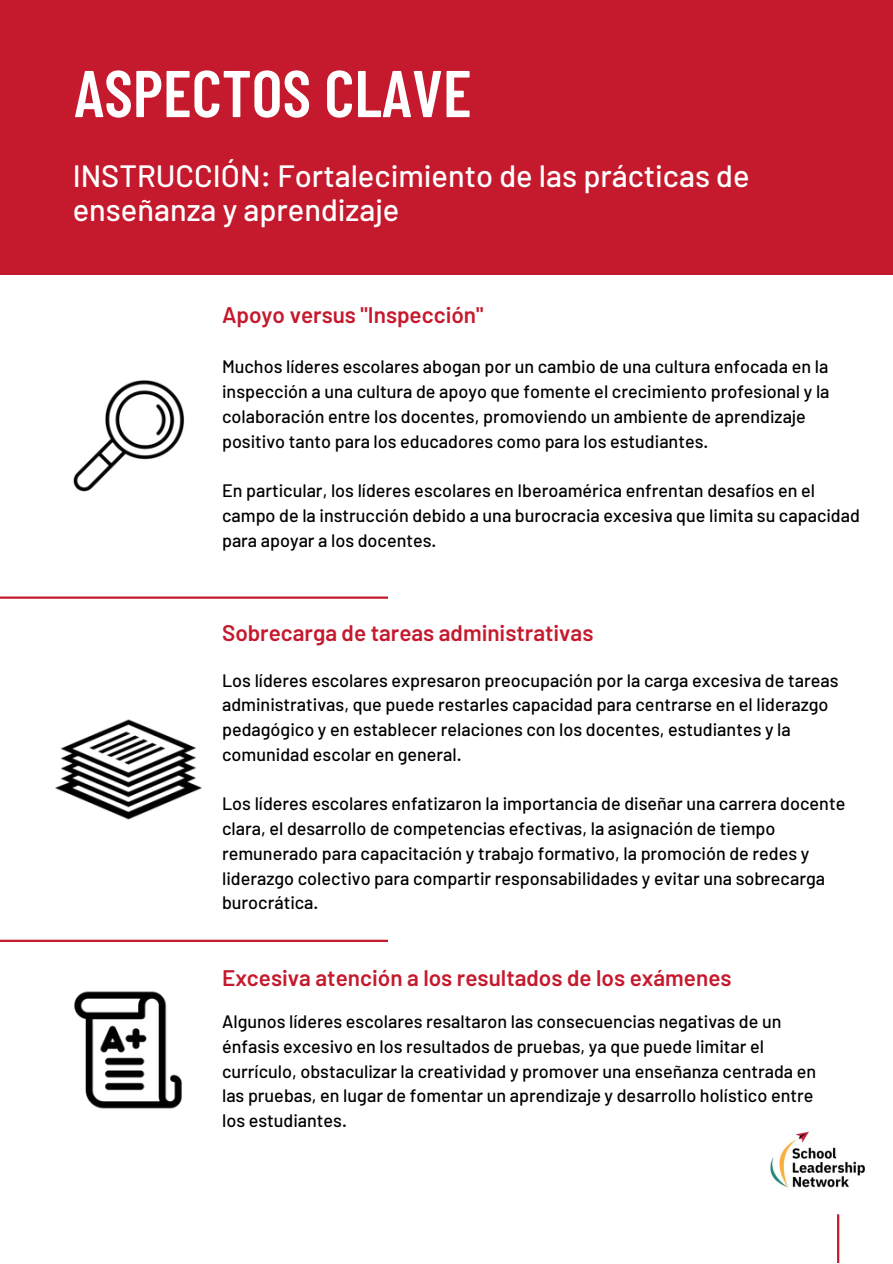
<style>
.page{position:relative;width:893px;height:1264px;background:#fff}
.page>*{position:absolute;margin:0;border:0;box-sizing:border-box;transform-origin:0 0}
.t1{font:600 66px "Barlow Condensed";color:#fff}
.t2{font:500 30.75px/33.8px "Barlow";color:#fff}
.t3{font:600 22.5px "Barlow";color:#c5192d}
.t4{font:500 18px/24.8px "Barlow";color:#000}
</style>
<div class="page">
<hr style="left:0;top:596px;width:388px;height:2px;background:#c5192d">
<hr style="left:0;top:939px;width:388px;height:3px;background:#c5192d">
<div style="left:0;top:0;width:892px;height:274px;background:#c5192d"></div>
<hr style="left:837px;top:1214px;width:2px;height:48px;background:#c5192d">
<img style="left:770px;top:1131px;width:95px;height:57px">
<img style="left:55px;top:719px;width:147px;height:101px">
<img style="left:73px;top:380px;width:111px;height:111px">
<img style="left:74px;top:991px;width:108px;height:118px">
<p class="t1" style="left:74px;top:51px;width:399px">ASPECTOS CLAVE</p>
<p class="t2" style="left:73px;top:158px;width:678px">INSTRUCCIÓN: Fortalecimiento de las prácticas de enseñanza y aprendizaje</p>
<p class="t3" style="left:222px;top:301px;width:263px">Apoyo versus "Inspección"</p>
<p class="t4" style="left:222px;top:354px;width:609px">Muchos líderes escolares abogan por un cambio de una cultura enfocada en la inspección a una cultura de apoyo que fomente el crecimiento profesional y la colaboración entre los docentes, promoviendo un ambiente de aprendizaje positivo tanto para los educadores como para los estudiantes.</p>
<p class="t4" style="left:222px;top:477px;width:639px">En particular, los líderes escolares en Iberoamérica enfrentan desafíos en el campo de la instrucción debido a una burocracia excesiva que limita su capacidad para apoyar a los docentes.</p>
<p class="t3" style="left:222px;top:618px;width:373px">Sobrecarga de tareas administrativas</p>
<p class="t4" style="left:222px;top:667px;width:618px">Los líderes escolares expresaron preocupación por la carga excesiva de tareas administrativas, que puede restarles capacidad para centrarse en el liderazgo pedagógico y en establecer relaciones con los docentes, estudiantes y la comunidad escolar en general.</p>
<p class="t4" style="left:222px;top:790px;width:624px">Los líderes escolares enfatizaron la importancia de diseñar una carrera docente clara, el desarrollo de competencias efectivas, la asignación de tiempo remunerado para capacitación y trabajo formativo, la promoción de redes y liderazgo colectivo para compartir responsabilidades y evitar una sobrecarga burocrática.</p>
<p class="t3" style="left:222px;top:963px;width:511px">Excesiva atención a los resultados de los exámenes</p>
<p class="t4" style="left:222px;top:1008px;width:595px">Algunos líderes escolares resaltaron las consecuencias negativas de un énfasis excesivo en los resultados de pruebas, ya que puede limitar el currículo, obstaculizar la creatividad y promover una enseñanza centrada en las pruebas, en lugar de fomentar un aprendizaje y desarrollo holístico entre los estudiantes.</p>
</div>
